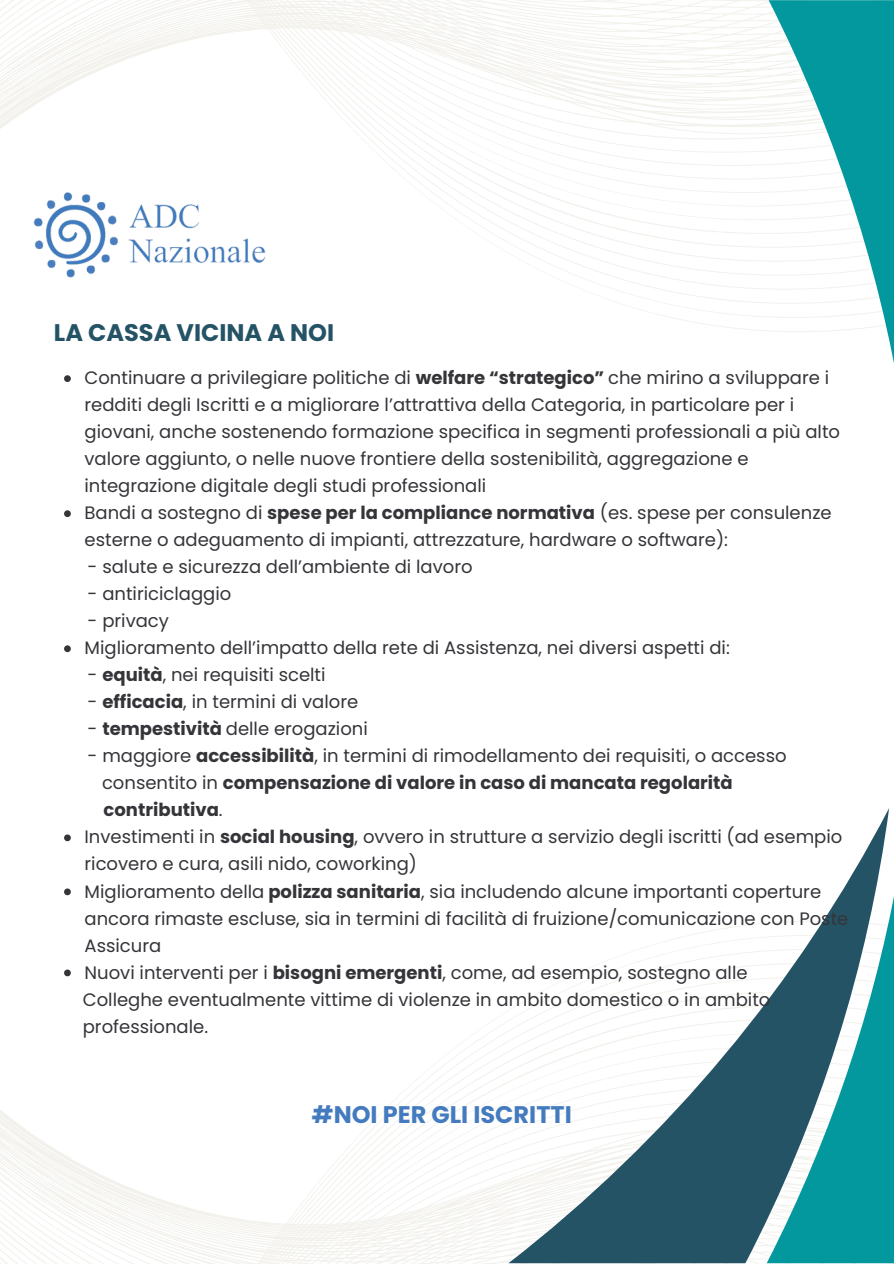
<style>
.page{position:relative;width:894px;height:1264px;background:#fff}
.page>*{position:absolute;margin:0;border:0;box-sizing:border-box;transform-origin:0 0}
.t1{font:700 24px "Poppins";color:#447bbe}
.t2{font:700 24px "Poppins";color:#255366}
.t3{font:18px/27px "Poppins";color:#353439}
.t4{font:700 18px "Poppins";color:#353439}
.s1{font-weight:700}
.s2{font-weight:400}
</style>
<div class="page">
<svg style="left:423px;top:194px;width:343px;height:137px"></svg>
<svg style="left:0;top:56px;width:766px;height:138px"></svg>
<svg style="left:0;top:0;width:766px;height:56px"></svg>
<svg style="left:0;top:1059px;width:508px;height:137px"></svg>
<svg style="left:0;top:1196px;width:508px;height:67px"></svg>
<svg style="left:508px;top:923px;width:258px;height:340px"></svg>
<svg style="left:766px;top:0;width:127px;height:1263px"></svg>
<img style="left:21px;top:186px;width:275px;height:92px">
<svg style="left:64px;top:375px;width:7px;height:7px"></svg>
<svg style="left:64px;top:510px;width:7px;height:7px"></svg>
<svg style="left:64px;top:645px;width:7px;height:7px"></svg>
<svg style="left:64px;top:834px;width:7px;height:7px"></svg>
<svg style="left:64px;top:888px;width:7px;height:7px"></svg>
<svg style="left:64px;top:969px;width:7px;height:7px"></svg>
<p class="t2" style="left:54px;top:316px;width:281px">LA CASSA VICINA A NOI</p>
<p class="t3" style="left:84px;top:364px;width:756px">Continuare a privilegiare politiche di <span class="s1">welfare “strategico”</span> che mirino a sviluppare i redditi degli Iscritti e a migliorare l’attrattiva della Categoria, in particolare per i giovani, anche sostenendo formazione specifica in segmenti professionali a più alto valore aggiunto, o nelle nuove frontiere della sostenibilità, aggregazione e integrazione digitale degli studi professionali</p>
<h1 class="t3" style="left:84px;top:499px;width:748px">Bandi a sostegno di <span class="s1">spese per la compliance normativa</span> (es. spese per consulenze esterne o adeguamento di impianti, attrezzature, hardware o software):</h1>
<p class="t3" style="left:88px;top:553px;width:386px">- salute e sicurezza dell’ambiente di lavoro</p>
<p class="t3" style="left:88px;top:580px;width:145px">- antiriciclaggio</p>
<p class="t3" style="left:88px;top:607px;width:83px">- privacy</p>
<p class="t3" style="left:84px;top:634px;width:646px">Miglioramento dell’impatto della rete di Assistenza, nei diversi aspetti di:</p>
<p class="t3" style="left:88px;top:661px;width:239px">- <span class="s1">equità</span>, nei requisiti scelti</p>
<p class="t3" style="left:88px;top:688px;width:272px">- <span class="s1">efficacia</span>, in termini di valore</p>
<p class="t3" style="left:88px;top:715px;width:282px">- <span class="s1">tempestività</span> delle erogazioni</p>
<p class="t3" style="left:88px;top:742px;width:700px">- maggiore <span class="s1">accessibilità</span>, in termini di rimodellamento dei requisiti, o accesso</p>
<p class="t4" style="left:102px;top:770px;width:632px"><span class="s2">consentito in</span> compensazione di valore in caso di mancata regolarità</p>
<p class="t4" style="left:104px;top:797px;width:121px">contributiva<span class="s2">.</span></p>
<p class="t3" style="left:84px;top:823px;width:759px">Investimenti in <span class="s1">social housing</span>, ovvero in strutture a servizio degli iscritti (ad esempio ricovero e cura, asili nido, coworking)</p>
<p class="t3" style="left:84px;top:877px;width:765px">Miglioramento della <span class="s1">polizza sanitaria</span>, sia includendo alcune importanti coperture ancora rimaste escluse, sia in termini di facilità di fruizione/comunicazione con Poste<br>Assicura</p>
<p class="t3" style="left:84px;top:958px;width:664px">Nuovi interventi per i <span class="s1">bisogni emergenti</span>, come, ad esempio, sostegno alle</p>
<p class="t3" style="left:83px;top:985px;width:689px">Colleghe eventualmente vittime di violenze in ambito domestico o in ambito</p>
<p class="t3" style="left:83px;top:1012px;width:127px">professionale.</p>
<p class="t1" style="left:312px;top:1097px;width:261px">#NOI PER GLI ISCRITTI</p>
</div>
